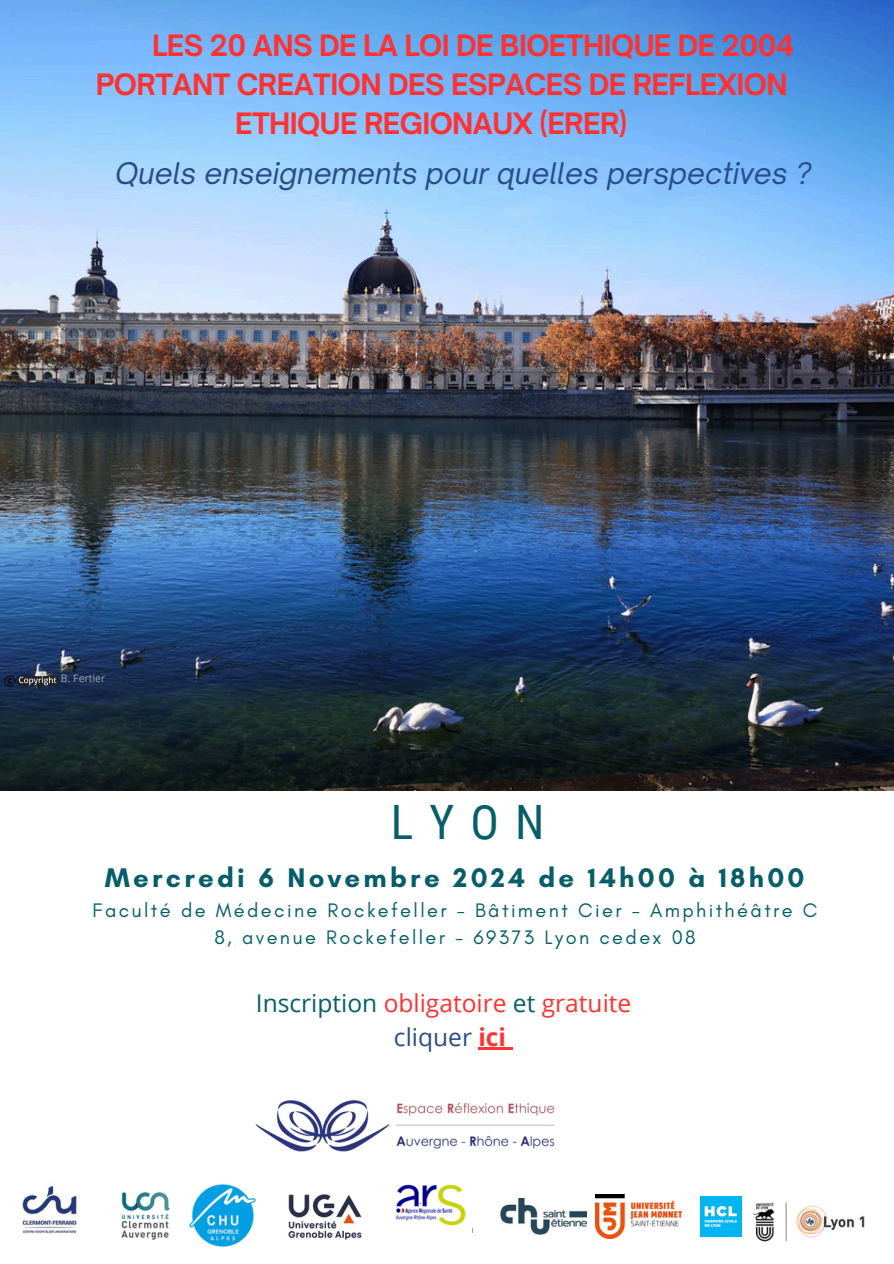
<style>
.page{position:relative;width:894px;height:1264px;background:#fff}
.page>*{position:absolute;margin:0;border:0;box-sizing:border-box;transform-origin:0 0}
.t1{font:47.4px "Roboto Condensed";color:#065e69}
.t2{font:italic 28.5px "Open Sauce One";color:#284d8a}
.t3{font:700 28.2px "Open Sauce One";letter-spacing:-.02em;color:#ff3131}
.t4{font:700 27.45px "Glacial Indifference";letter-spacing:.12em;color:#065e69}
.t5{font:24.6px/33.8px "Open Sans";color:#ff3131;text-align:center}
.t6{font:19.95px/27px "Glacial Indifference";letter-spacing:.12em;color:#065e69;text-align:center}
.t7{font:10.5px "Open Sans";color:#a6a6a6}
.s1{color:#065e69}
.s2{color:#284d8a}
.s3{font-weight:700}
</style>
<div class="page">
<img style="left:0;top:0;width:893px;height:790px">
<img style="left:2px;top:659px;width:59px;height:51px">
<img style="left:21px;top:1185px;width:57px;height:49px">
<img style="left:121px;top:1192px;width:49px;height:48px">
<img style="left:753px;top:1202px;width:112px;height:40px">
<img style="left:700px;top:1196px;width:41px;height:40px">
<img style="left:500px;top:1198px;width:86px;height:36px">
<img style="left:595px;top:1194px;width:85px;height:44px">
<img style="left:189px;top:1184px;width:67px;height:63px">
<img style="left:288px;top:1194px;width:73px;height:45px">
<img style="left:395px;top:1184px;width:71px;height:42px">
<img style="left:255px;top:1100px;width:300px;height:52px">
<hr style="left:478px;top:1047px;width:28px;height:2px;background:#ff3131">
<svg style="left:506px;top:1047px;width:6px;height:2px"></svg>
<p class="t3" style="left:152px;top:27px;width:643px">LES 20 ANS DE LA LOI DE BIOETHIQUE DE 2004</p>
<p class="t3" style="left:96px;top:67px;width:693px">PORTANT CREATION DES ESPACES DE REFLEXION</p>
<p class="t3" style="left:235px;top:106px;width:393px">ETHIQUE REGIONAUX (ERER)</p>
<p class="t2" style="left:115px;top:155px;width:697px">Quels enseignements pour quelles perspectives ?</p>
<p class="t7" style="left:61px;top:671px;width:46px">B. Fertier</p>
<p class="t1" style="left:391px;top:794px;width:155px">LYON</p>
<p class="t4" style="left:105px;top:860px;width:701px">Mercredi 6 Novembre 2024 de 14h00 à 18h00</p>
<p class="t6" style="left:93px;top:896px;width:726px">Faculté de Médecine Rockefeller - Bâtiment Cier - Amphithéâtre C<br>8, avenue Rockefeller - 69373 Lyon cedex 08</p>
<p class="t5" style="left:256px;top:985px;width:377px"><span class="s1">Inscription</span> obligatoire <span class="s1">et</span> gratuite <span class="s2">cliquer</span> <span class="s3">ici</span></p>
</div>
